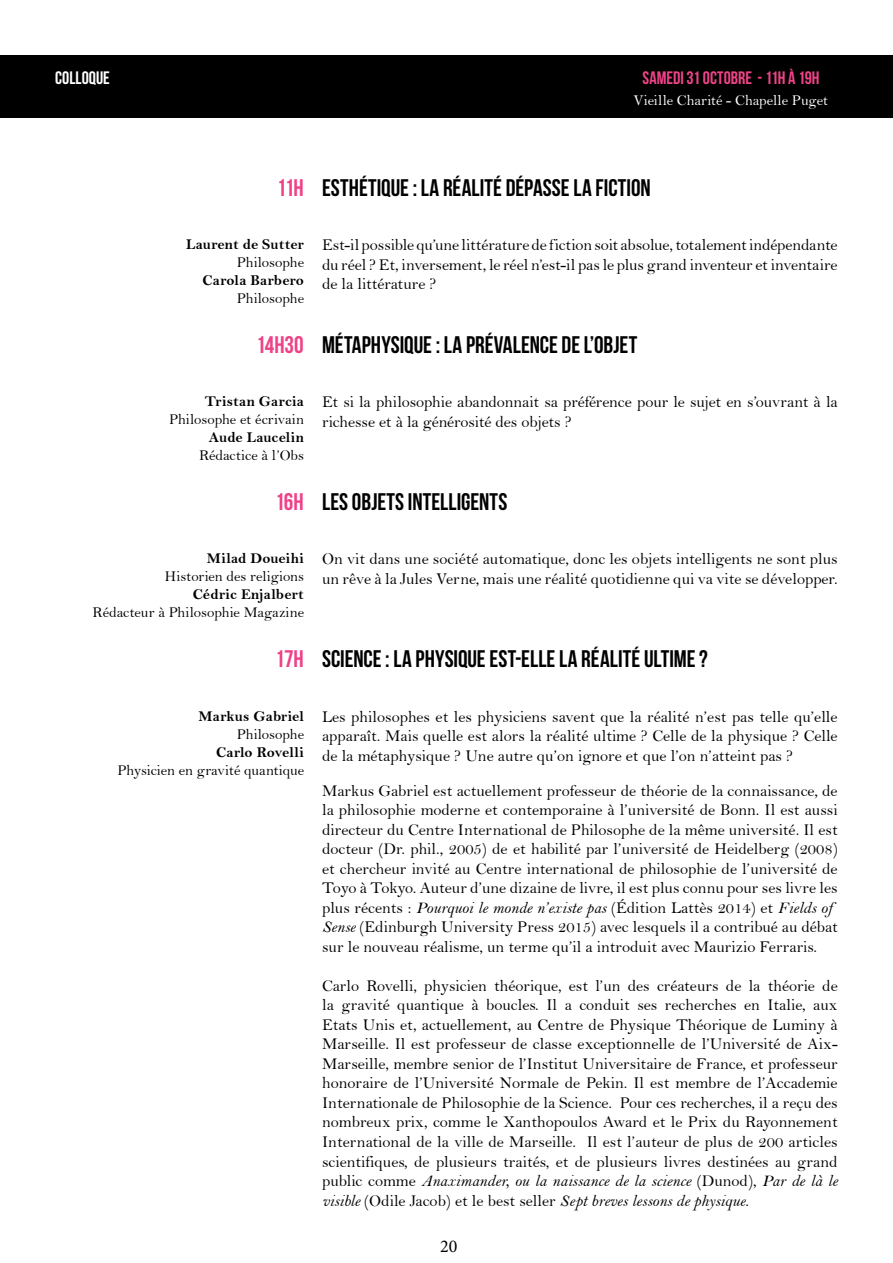
<style>
.page{position:relative;width:893px;height:1263px;background:#fff}
.page>*{position:absolute;margin:0;border:0;box-sizing:border-box;transform-origin:0 0}
.t1{font:24px "Bebas Neue";color:#000}
.t2{font:18px "Bebas Neue";color:#ee4388}
.t3{font:18px "Bebas Neue";color:#fff}
.t4{font:18px "Minion Pro";color:#000}
.t5{font:16.5px/19.5px "Bell";color:#000;text-align:justify}
.t6{font:16.5px/19.5px "Bell MT Italic";color:#000}
.t7{font:15px "Bell";letter-spacing:-.005em;color:#000}
.t8{font:15px "Bell MT Bold";letter-spacing:.01em;color:#000}
.t9{font:15px "Bell";letter-spacing:-.005em;color:#fff}
.s1{color:#ee4388}
.s2{font-family:"Bell"}
.s3{font-family:"Bell MT Italic"}
</style>
<div class="page">
<div style="left:0;top:55px;width:893px;height:62px;background:#000"></div>
<p class="t3" style="left:55px;top:68px;width:56px">COLLOQUE</p>
<p class="t2" style="left:643px;top:68px;width:178px">SAMEDI 31 OCTOBRE - 11H À 19H</p>
<p class="t9" style="left:634px;top:92px;width:196px">Vieille Charité - Chapelle Puget</p>
<h1 class="t1" style="left:277px;top:174px;width:375px"><span class="s1">11H</span> ESTHÉTIQUE : LA RÉALITÉ DÉPASSE LA FICTION</h1>
<p class="t8" style="left:186px;top:235px;width:119px">Laurent de Sutter</p>
<p class="t7" style="left:237px;top:253px;width:69px">Philosophe</p>
<p class="t8" style="left:203px;top:271px;width:103px">Carola Barbero</p>
<p class="t7" style="left:237px;top:289px;width:69px">Philosophe</p>
<p class="t5" style="left:322px;top:235px;width:517px">Est-il possible qu’une littérature de fiction soit absolue, totalement indépendante du réel ? Et, inversement, le réel n’est-il pas le plus grand inventeur et inventaire de la littérature ?</p>
<h1 class="t1" style="left:256px;top:331px;width:383px"><span class="s1">14H30</span> MÉTAPHYSIQUE : LA PRÉVALENCE DE L’OBJET</h1>
<p class="t8" style="left:205px;top:393px;width:101px">Tristan Garcia</p>
<p class="t7" style="left:169px;top:411px;width:136px">Philosophe et écrivain</p>
<p class="t8" style="left:209px;top:429px;width:97px">Aude Laucelin</p>
<p class="t7" style="left:199px;top:447px;width:107px">Rédactice à l’Obs</p>
<p class="t5" style="left:322px;top:392px;width:517px">Et si la philosophie abandonnait sa préférence pour le sujet en s’ouvrant à la richesse et à la générosité des objets ?</p>
<h1 class="t1" style="left:275px;top:489px;width:234px"><span class="s1">16H</span> LES OBJETS INTELLIGENTS</h1>
<p class="t8" style="left:207px;top:550px;width:99px">Milad Doueihi</p>
<p class="t7" style="left:165px;top:568px;width:141px">Historien des religions</p>
<p class="t8" style="left:193px;top:586px;width:113px">Cédric Enjalbert</p>
<p class="t7" style="left:93px;top:604px;width:213px">Rédacteur à Philosophie Magazine</p>
<p class="t5" style="left:322px;top:549px;width:517px">On vit dans une société automatique, donc les objets intelligents ne sont plus un rêve à la Jules Verne, mais une réalité quotidienne qui va vite se développer.</p>
<h1 class="t1" style="left:275px;top:646px;width:434px"><span class="s1">17H</span> SCIENCE : LA PHYSIQUE EST-ELLE LA RÉALITÉ ULTIME ?</h1>
<p class="t8" style="left:199px;top:707px;width:107px">Markus Gabriel</p>
<p class="t7" style="left:237px;top:725px;width:69px">Philosophe</p>
<p class="t8" style="left:216px;top:743px;width:89px">Carlo Rovelli</p>
<p class="t7" style="left:118px;top:761px;width:188px">Physicien en gravité quantique</p>
<p class="t5" style="left:322px;top:706px;width:517px">Les philosophes et les physiciens savent que la réalité n’est pas telle qu’elle apparaît. Mais quelle est alors la réalité ultime ? Celle de la physique ? Celle de la métaphysique ? Une autre qu’on ignore et que l’on n’atteint pas ?</p>
<p class="t5" style="left:322px;top:781px;width:517px">Markus Gabriel est actuellement professeur de théorie de la connaissance, de la philosophie moderne et contemporaine à l’université de Bonn. Il est aussi directeur du Centre International de Philosophe de la même université. Il est docteur (Dr. phil., 2005) de et habilité par l’université de Heidelberg (2008) et chercheur invité au Centre international de philosophie de l’université de Toyo à Tokyo. Auteur d’une dizaine de livre, il est plus connu pour ses livre les</p>
<p class="t6" style="left:322px;top:898px;width:512px"><span class="s2">plus récents :</span> Pourquoi le monde n’existe pas <span class="s2">(Édition Lattès 2014) et</span> Fields of</p>
<p class="t5" style="left:322px;top:917px;width:517px"><span class="s3">Sense</span> (Edinburgh University Press 2015) avec lesquels il a contribué au débat sur le nouveau réalisme, un terme qu’il a introduit avec Maurizio Ferraris.</p>
<p class="t5" style="left:322px;top:976px;width:517px">Carlo Rovelli, physicien théorique, est l’un des créateurs de la théorie de la gravité quantique à boucles. Il a conduit ses recherches en Italie, aux Etats Unis et, actuellement, au Centre de Physique Théorique de Luminy à Marseille. Il est professeur de classe exceptionnelle de l’Université de Aix-Marseille, membre senior de l’Institut Universitaire de France, et professeur honoraire de l’Université Normale de Pekin. Il est membre de l’Accademie Internationale de Philosophie de la Science. Pour ces recherches, il a reçu des nombreux prix, comme le Xanthopoulos Award et le Prix du Rayonnement International de la ville de Marseille. Il est l’auteur de plus de 200 articles scientifiques, de plusieurs traités, et de plusieurs livres destinées au grand</p>
<p class="t6" style="left:322px;top:1171px;width:517px"><span class="s2">public comme</span> Anaximander, ou la naissance de la science <span class="s2">(Dunod),</span> Par de là le visible <span class="s2">(Odile Jacob) et le best seller</span> Sept breves lessons de physique<span class="s2">.</span></p>
<p class="t4" style="left:440px;top:1234px;width:19px">20</p>
</div>
